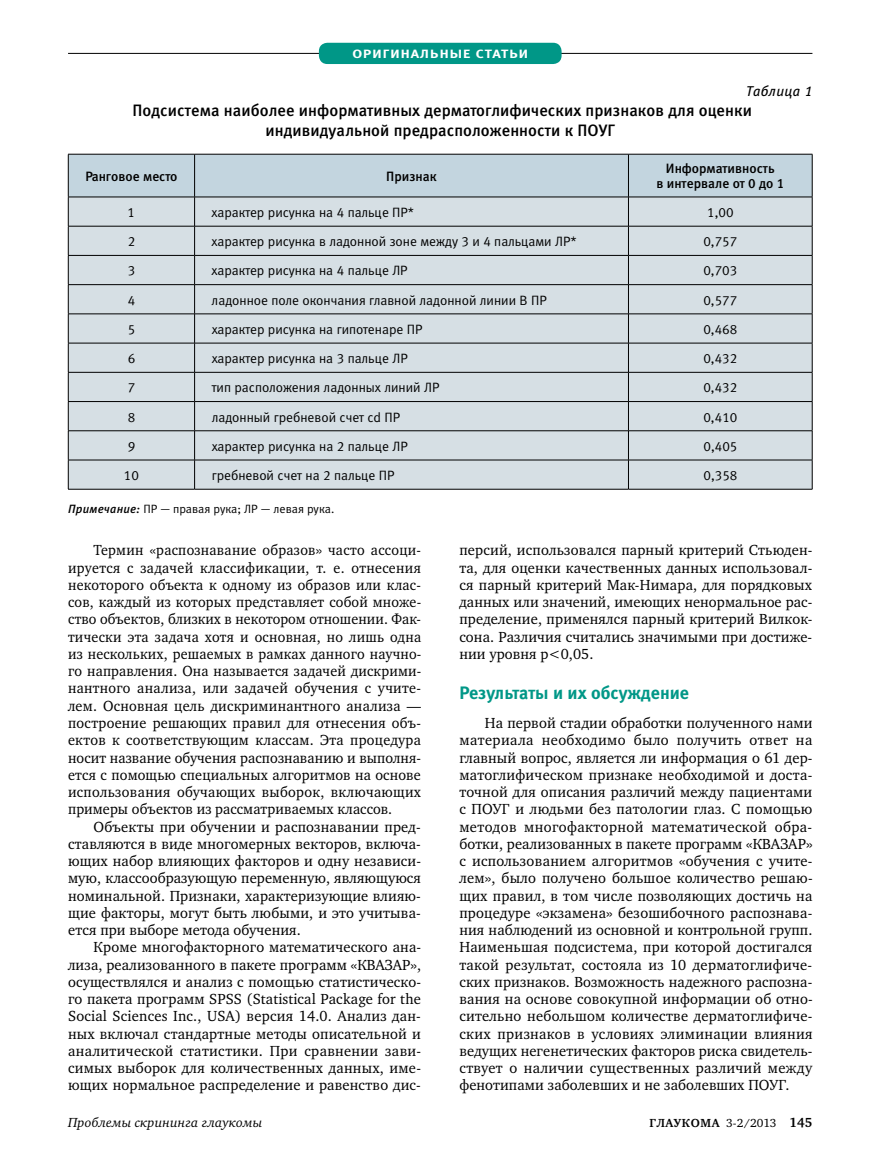
<style>
.page{position:relative;width:872px;height:1170px;background:#fff}
.page>*{position:absolute;margin:0;border:0;box-sizing:border-box;transform-origin:0 0}
.t1{font:18px "Meta Bold LFC";color:#009787}
.t2{font:16.5px/19.8px "Meta Medium LFC";letter-spacing:.005em;color:#000;text-align:center}
.t3{font:15px/17.2px "Charter C";letter-spacing:.005em;color:#000;text-align:justify}
.t4{font:15px/17.2px "Charter C";letter-spacing:.005em;color:#000;text-align:justify;scale:.94 1}
.t5{font:italic 14.25px "Meta Book LFC";letter-spacing:.025em;color:#000}
.t6{font:13.5px "Meta Normal LFC";color:#000}
.t7{font:13.5px/15px "Meta Medium LFC";color:#000;text-align:center}
.t8{font:italic 13.5px "Charter C";letter-spacing:.01em;color:#000}
.t9{font:12px "Meta Normal LFC";color:#000}
.t10{font:700 12px "Charter C";letter-spacing:.05em;color:#000}
.t11{font:12px "Meta Bold LFC";letter-spacing:.075em;color:#fff;scale:1.2 1}
.s1{font-family:"Meta Medium LFC";font-style:italic}
.s2{font-weight:400}
.s3{font-size:13.5px}
</style>
<div class="page">
<hr style="left:68px;top:53px;width:744px;height:1px;background:#000">
<div style="left:319px;top:43px;width:242px;height:21px;background:#009787;border-radius:9px"></div>
<svg style="left:68px;top:154px;width:745px;height:335px;background:#cbd5da"></svg>
<hr style="left:68px;top:489px;width:127px;height:1px;background:#000">
<hr style="left:195px;top:489px;width:433px;height:1px;background:#000">
<hr style="left:628px;top:489px;width:184px;height:1px;background:#000">
<p class="t11" style="left:352px;top:47px;width:148px">ОРИГИНАЛЬНЫЕ СТАТЬИ</p>
<p class="t5" style="left:746px;top:83px;width:68px">Таблица 1</p>
<p class="t2" style="left:133px;top:100px;width:621px">Подсистема наиболее информативных дерматоглифических признаков для оценки индивидуальной предрасположенности к ПОУГ</p>
<p class="t7" style="left:85px;top:169px;width:94px">Ранговое место</p>
<p class="t7" style="left:386px;top:169px;width:52px">Признак</p>
<p class="t7" style="left:656px;top:161px;width:129px">Информативность<br>в интервале от 0 до 1</p>
<p class="t6" style="left:128px;top:205px;width:9px">1</p>
<p class="t6" style="left:212px;top:205px;width:204px">характер рисунка на 4 пальце ПР*</p>
<p class="t6" style="left:707px;top:205px;width:28px">1,00</p>
<p class="t6" style="left:128px;top:234px;width:9px">2</p>
<p class="t6" style="left:212px;top:234px;width:366px">характер рисунка в ладонной зоне между 3 и 4 пальцами ЛР*</p>
<p class="t6" style="left:703px;top:234px;width:36px">0,757</p>
<p class="t6" style="left:128px;top:263px;width:9px">3</p>
<p class="t6" style="left:212px;top:263px;width:197px">характер рисунка на 4 пальце ЛР</p>
<p class="t6" style="left:703px;top:263px;width:36px">0,703</p>
<p class="t6" style="left:128px;top:292px;width:9px">4</p>
<p class="t6" style="left:212px;top:292px;width:336px">ладонное поле окончания главной ладонной линии В ПР</p>
<p class="t6" style="left:703px;top:292px;width:36px">0,577</p>
<p class="t6" style="left:128px;top:321px;width:9px">5</p>
<p class="t6" style="left:212px;top:321px;width:212px">характер рисунка на гипотенаре ПР</p>
<p class="t6" style="left:703px;top:321px;width:36px">0,468</p>
<p class="t6" style="left:128px;top:351px;width:9px">6</p>
<p class="t6" style="left:212px;top:351px;width:197px">характер рисунка на 3 пальце ЛР</p>
<p class="t6" style="left:703px;top:351px;width:36px">0,432</p>
<p class="t6" style="left:128px;top:380px;width:9px">7</p>
<p class="t6" style="left:212px;top:380px;width:229px">тип расположения ладонных линий ЛР</p>
<p class="t6" style="left:703px;top:380px;width:36px">0,432</p>
<p class="t6" style="left:128px;top:409px;width:9px">8</p>
<p class="t6" style="left:212px;top:409px;width:190px">ладонный гребневой счет cd ПР</p>
<p class="t6" style="left:703px;top:409px;width:36px">0,410</p>
<p class="t6" style="left:128px;top:438px;width:9px">9</p>
<p class="t6" style="left:212px;top:438px;width:197px">характер рисунка на 2 пальце ЛР</p>
<p class="t6" style="left:703px;top:438px;width:36px">0,405</p>
<p class="t6" style="left:124px;top:467px;width:17px">10</p>
<p class="t6" style="left:212px;top:467px;width:184px">гребневой счет на 2 пальце ПР</p>
<p class="t6" style="left:703px;top:467px;width:36px">0,358</p>
<p class="t9" style="left:68px;top:502px;width:268px"><span class="s1">Примечание:</span> ПР — правая рука; ЛР — левая рука.</p>
<p class="t4" style="left:68px;top:541px;width:377px;text-indent:26px">Термин «распознавание образов» часто ассоци&shy;ируется с задачей классификации, т. е. отнесения некоторого объекта к одному из образов или клас&shy;сов, каждый из которых представляет собой множе&shy;ство объектов, близких в некотором отношении. Фак&shy;тически эта задача хотя и основная, но лишь одна из нескольких, решаемых в рамках данного научно&shy;го направления. Она называется задачей дискрими&shy;нантного анализа, или задачей обучения с учите&shy;лем. Основная цель дискриминантного анализа — построение решающих правил для отнесения объ&shy;ектов к соответствующим классам. Эта процедура носит название обучения распознаванию и выполня&shy;ется с помощью специальных алгоритмов на основе использования обучающих выборок, включающих примеры объектов из рассматриваемых классов.</p>
<p class="t3" style="left:68px;top:817px;width:355px;text-indent:26px">Объекты при обучении и распознавании пред&shy;ставляются в виде многомерных векторов, включа&shy;ющих набор влияющих факторов и одну независи&shy;мую, классообразующую переменную, являющуюся номинальной. Признаки, характеризующие влияю&shy;щие факторы, могут быть любыми, и это учитыва&shy;ется при выборе метода обучения.</p>
<p class="t3" style="left:68px;top:938px;width:355px;text-indent:26px">Кроме многофакторного математического ана&shy;лиза, реализованного в пакете программ «КВАЗАР», осуществлялся и анализ с помощью статистическо&shy;го пакета программ SPSS (Statistical Package for the Social Sciences Inc., USA) версия 14.0. Анализ дан&shy;ных включал стандартные методы описательной и аналитической статистики. При сравнении зави&shy;симых выборок для количественных данных, име&shy;ющих нормальное распределение и равенство дис-</p>
<p class="t8" style="left:68px;top:1115px;width:196px">Проблемы скрининга глаукомы</p>
<p class="t3" style="left:459px;top:541px;width:354px">персий, использовался парный критерий Стьюден&shy;та, для оценки качественных данных использовал&shy;ся парный критерий Мак-Нимара, для порядковых данных или значений, имеющих ненормальное рас&shy;пределение, применялся парный критерий Вилкок&shy;сона. Различия считались значимыми при достиже&shy;нии уровня р&lt;0,05.</p>
<p class="t1" style="left:459px;top:682px;width:231px">Результаты и их обсуждение</p>
<p class="t3" style="left:459px;top:714px;width:355px;text-indent:26px">На первой стадии обработки полученного нами материала необходимо было получить ответ на главный вопрос, является ли информация о 61 дер&shy;матоглифическом признаке необходимой и доста&shy;точной для описания различий между пациентами с ПОУГ и людьми без патологии глаз. С помощью методов многофакторной математической обра&shy;ботки, реализованных в пакете программ «КВАЗАР» с использованием алгоритмов «обучения с учите&shy;лем», было получено большое количество решаю&shy;щих правил, в том числе позволяющих достичь на процедуре «экзамена» безошибочного распознава&shy;ния наблюдений из основной и контрольной групп.<br>Наименьшая подсистема, при которой достигался такой результат, состояла из 10 дерматоглифиче&shy;ских признаков. Возможность надежного распозна&shy;вания на основе совокупной информации об отно&shy;сительно небольшом количестве дерматоглифиче&shy;ских признаков в условиях элиминации влияния ведущих негенетических факторов риска свидетель&shy;ствует о наличии существенных различий между фенотипами заболевших и не заболевших ПОУГ.</p>
<p class="t10" style="left:649px;top:1116px;width:164px">ГЛАУКОМА <span class="s2">3-2/2013</span> <span class="s3">145</span></p>
</div>
